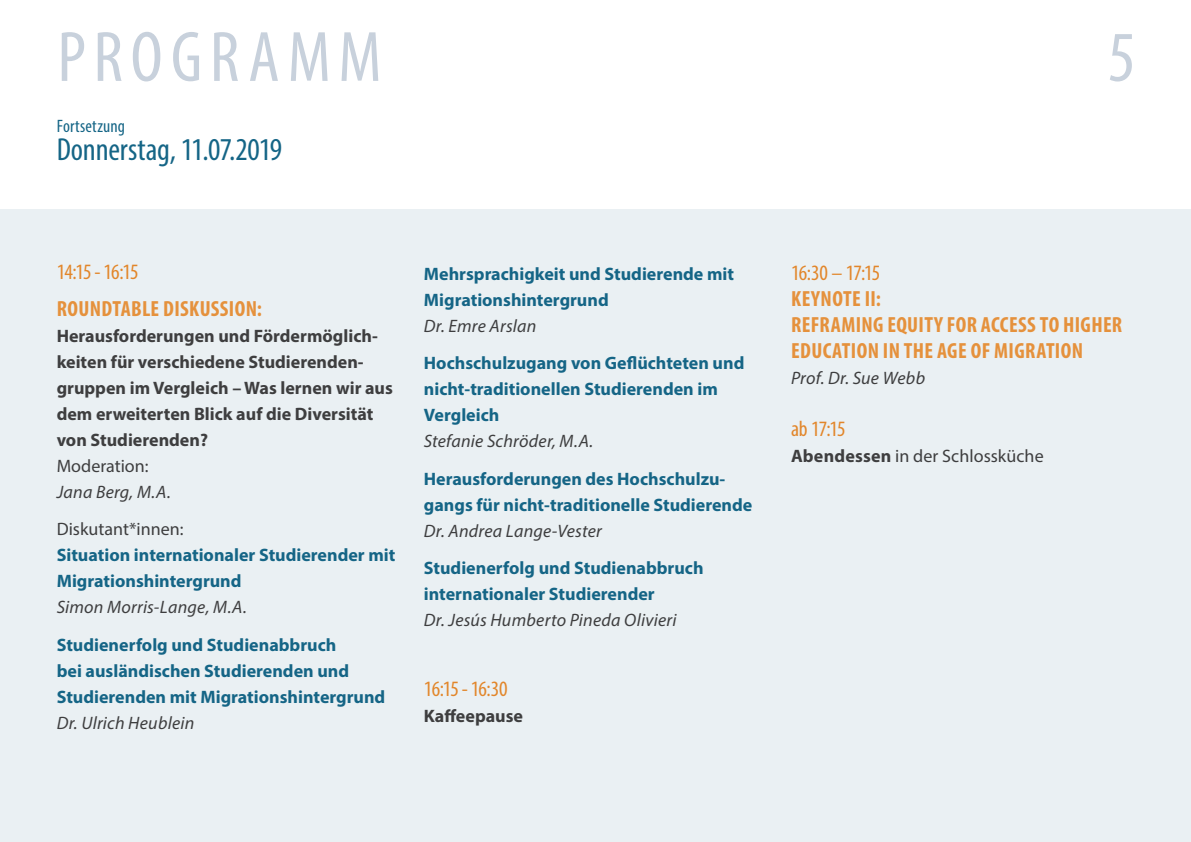
<style>
.page{position:relative;width:1191px;height:842px;background:#fff}
.page>*{position:absolute;margin:0;border:0;box-sizing:border-box;transform-origin:0 0}
.t1{font:condensed 72px "Myriad Pro";letter-spacing:.105em;color:#c8d1dc}
.Datum{font:condensed 32px "Myriad Pro";letter-spacing:-.005em;color:#156586}
.Veranstaltungstitel{font:700 condensed 22px/26px "Myriad Pro";letter-spacing:.015em;color:#e5913c}
.Uhrzeit_orange{font:condensed 22px "Myriad Pro";letter-spacing:-.03em;color:#e2862a}
.p_Fliesstext_Program{font:condensed 22px "Myriad Pro";letter-spacing:-.035em;color:#e2862a}
.Titel_Veranstaltung{font:700 18px/26px "Myriad Pro";color:#156586}
.Titel_Veranstaltung-2{font:700 18px/26px "Myriad Pro";color:#3e3e3f}
.p_Sprecher{font:italic 18px "Myriad Pro";letter-spacing:.015em;color:#3e3e3f}
.Titel_Veranstaltung-3{font:18px "Myriad Pro";color:#3e3e3f}
.p_Fliesstext_Program-2{font:18px "Myriad Pro";letter-spacing:.005em;color:#3e3e3f}
.Datum-2{font:condensed 18px "Myriad Pro";letter-spacing:.01em;color:#156586}
.s1{font-weight:700}
</style>
<div class="page">
<div style="left:0;top:210px;width:1191px;height:632px;background:#eaf0f3"></div>
<h1 class="t1" style="left:57px;top:14px;width:325px">PROGRAMM</h1>
<p class="Datum-2" style="left:57px;top:115px;width:70px">Fortsetzung</p>
<p class="Datum" style="left:57px;top:130px;width:227px">Donnerstag, 11.07.2019</p>
<p class="p_Fliesstext_Program" style="left:57px;top:258px;width:83px">14:15 - 16:15</p>
<p class="Veranstaltungstitel" style="left:57px;top:295px;width:207px">ROUNDTABLE DISKUSSION:</p>
<p class="Titel_Veranstaltung-2" style="left:57px;top:322px;width:338px">Herausforderungen und Fördermöglich&shy;keiten für verschiedene Studierenden&shy;gruppen im Vergleich – Was lernen wir aus dem erweiterten Blick auf die Diversität von Studierenden?</p>
<p class="Titel_Veranstaltung-3" style="left:57px;top:455px;width:93px">Moderation:</p>
<p class="p_Sprecher" style="left:57px;top:481px;width:116px">Jana Berg, M.A.</p>
<p class="Titel_Veranstaltung-3" style="left:57px;top:518px;width:128px">Diskutant*innen:</p>
<p class="Titel_Veranstaltung" style="left:57px;top:542px;width:340px">Situation internationaler Studierender mit<br>Migrationshintergrund</p>
<p class="p_Sprecher" style="left:57px;top:596px;width:192px">Simon Morris-Lange, M.A.</p>
<p class="Titel_Veranstaltung" style="left:57px;top:631px;width:330px">Studienerfolg und Studienabbruch<br>bei ausländischen Studierenden und<br>Studierenden mit Migrationshintergrund</p>
<p class="p_Sprecher" style="left:57px;top:712px;width:139px">Dr. Ulrich Heublein</p>
<p class="Titel_Veranstaltung" style="left:424px;top:260px;width:312px">Mehrsprachigkeit und Studierende mit<br>Migrationshintergrund</p>
<p class="p_Sprecher" style="left:424px;top:315px;width:114px">Dr. Emre Arslan</p>
<p class="Titel_Veranstaltung" style="left:424px;top:350px;width:322px">Hochschulzugang von Geflüchteten und nicht-traditionellen Studierenden im<br>Vergleich</p>
<p class="p_Sprecher" style="left:424px;top:430px;width:171px">Stefanie Schröder, M.A.</p>
<p class="Titel_Veranstaltung" style="left:424px;top:465px;width:330px">Herausforderungen des Hochschulzu&shy;gangs für nicht-traditionelle Studierende</p>
<p class="p_Sprecher" style="left:424px;top:519px;width:179px">Dr. Andrea Lange-Vester</p>
<p class="Titel_Veranstaltung" style="left:424px;top:554px;width:281px">Studienerfolg und Studienabbruch internationaler Studierender</p>
<p class="p_Sprecher" style="left:424px;top:609px;width:254px">Dr. Jesús Humberto Pineda Olivieri</p>
<p class="Uhrzeit_orange" style="left:424px;top:675px;width:85px">16:15-16:30</p>
<p class="Titel_Veranstaltung-2" style="left:424px;top:702px;width:101px">Kaffeepause</p>
<h1 class="t1" style="left:1107px;top:14px;width:29px">5</h1>
<p class="Uhrzeit_orange" style="left:791px;top:259px;width:91px">16:30 – 17:15</p>
<p class="Veranstaltungstitel" style="left:791px;top:285px;width:91px">KEYNOTE II:</p>
<p class="Veranstaltungstitel" style="left:791px;top:311px;width:332px">REFRAMING EQUITY FOR ACCESS TO HIGHER<br>EDUCATION IN THE AGE OF MIGRATION</p>
<p class="p_Sprecher" style="left:791px;top:367px;width:136px">Prof. Dr. Sue Webb</p>
<p class="Uhrzeit_orange" style="left:791px;top:415px;width:56px">ab 17:15</p>
<p class="p_Fliesstext_Program-2" style="left:791px;top:445px;width:254px"><span class="s1">Abendessen</span> in der Schlossküche</p>
</div>
